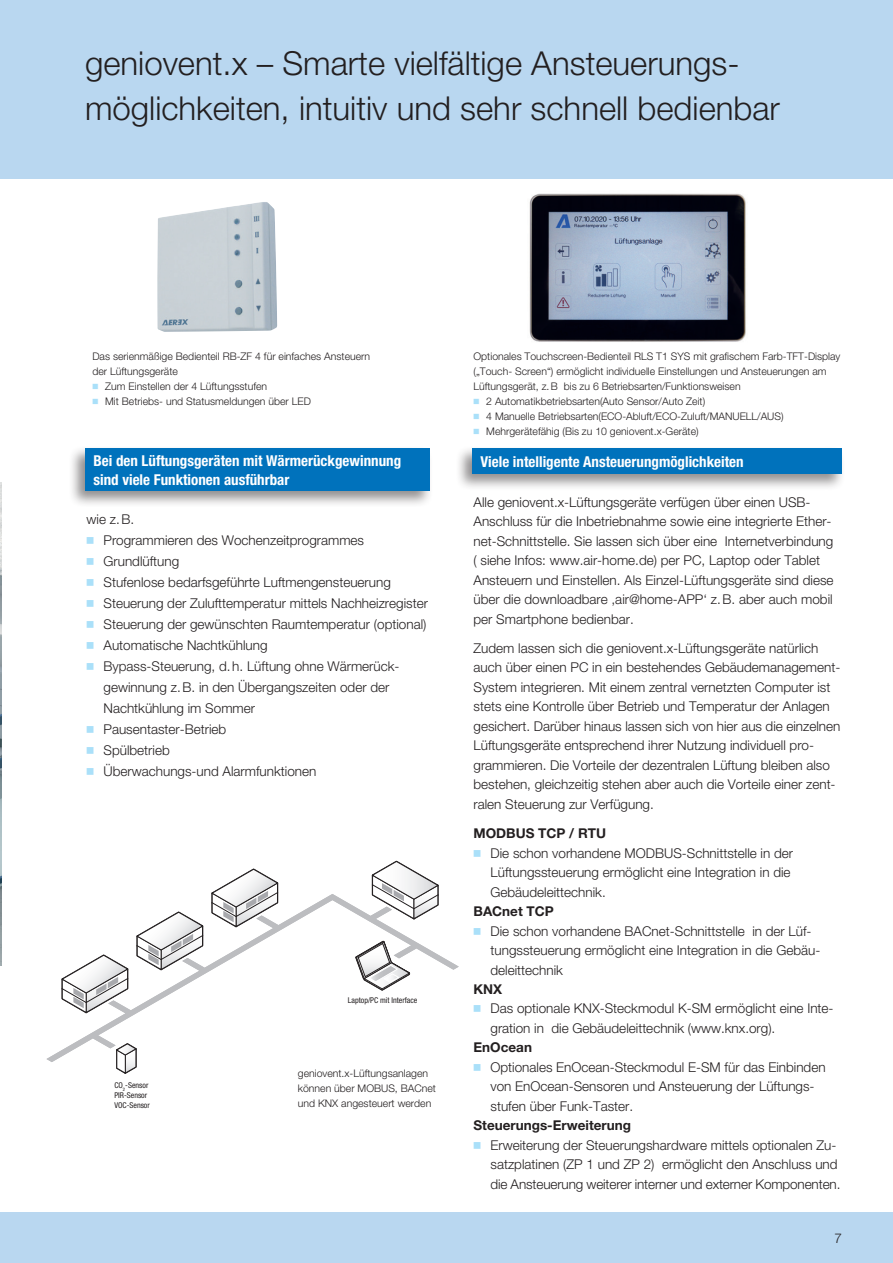
<style>
.page{position:relative;width:893px;height:1263px;background:#fff}
.page>*{position:absolute;margin:0;border:0;box-sizing:border-box;transform-origin:0 0}
.t1{font:300 33px/45px "Helvetica Neue LTW1 G";color:#231f20}
.t2{font:700 condensed 15px "Helvetica Neue LTW1 G";color:#fff}
.t3{font:300 13.5px/19.5px "Helvetica Neue LTW1 G";color:#231f20}
.t4{font:700 13.5px "Helvetica Neue LTW1 G";color:#231f20}
.t5{font:300 10.5px/15px "Helvetica Neue LTW1 G";color:#231f20}
.t6{font:condensed 7.95px/9.6px "Helvetica Neue LTW1 G";color:#231f20}
.s1{font-family:"Universal Std Newswith Comm Pi";font-weight:400;color:#aae0f9}
</style>
<div class="page">
<div style="left:0;top:1212px;width:893px;height:51px;background:#b9d7f0"></div>
<div style="left:0;top:0;width:893px;height:179px;background:#b9d7f0"></div>
<svg style="left:211px;top:868px;width:68px;height:26px"></svg>
<svg style="left:371px;top:861px;width:68px;height:33px"></svg>
<svg style="left:46px;top:894px;width:413px;height:168px"></svg>
<svg style="left:114px;top:1042px;width:24px;height:32px"></svg>
<div style="left:455px;top:445px;width:391px;height:46px;background:#231f20;opacity:.5"></div>
<div style="left:472px;top:449px;width:370px;height:25px;background:#0072bc"></div>
<div style="left:69px;top:445px;width:364px;height:62px;background:#231f20;opacity:.5"></div>
<div style="left:85px;top:449px;width:344px;height:42px;background:#0072bc"></div>
<img style="left:0;top:482px;width:1px;height:483px">
<img style="left:529px;top:193px;width:217px;height:149px">
<img style="left:157px;top:202px;width:120px;height:130px">
<h1 class="t1" style="left:85px;top:40px;width:696px">geniovent.x – Smarte vielfältige Ansteuerungs&shy;möglichkeiten, intuitiv und sehr schnell bedienbar</h1>
<p class="t5" style="left:92px;top:349px;width:279px">Das serienmäßige Bedienteil RB-ZF 4 für einfaches Ansteuern der Lüftungsgeräte<br><span class="s1">◾</span> Zum Einstellen der 4 Lüftungsstufen<br><span class="s1">◾</span> Mit Betriebs- und Statusmeldungen über LED</p>
<p class="t5" style="left:473px;top:349px;width:368px">Optionales Touchscreen-Bedienteil RLS T1 SYS mit grafischem Farb-TFT-Display („Touch- Screen“) ermöglicht individuelle Einstellungen und Ansteuerungen am Lüftungsgerät, z.B bis zu 6 Betriebsarten/Funktionsweisen<br><span class="s1">◾</span> 2 Automatikbetriebsarten(Auto Sensor/Auto Zeit)<br><span class="s1">◾</span> 4 Manuelle Betriebsarten(ECO-Abluft/ECO-Zuluft/MANUELL/AUS)<br><span class="s1">◾</span> Mehrgerätefähig (Bis zu 10 geniovent.x-Geräte)</p>
<p class="t2" style="left:94px;top:451px;width:309px">Bei den Lüftungsgeräten mit Wärmerückgewinnung</p>
<p class="t2" style="left:480px;top:452px;width:265px">Viele intelligente Ansteuerungmöglichkeiten</p>
<p class="t2" style="left:94px;top:471px;width:197px">sind viele Funktionen ausführbar</p>
<p class="t3" style="left:87px;top:509px;width:49px">wie z.B.</p>
<p class="t3" style="left:87px;top:530px;width:279px"><span class="s1">◾</span> Programmieren des Wochenzeitprogrammes</p>
<p class="t3" style="left:87px;top:551px;width:94px"><span class="s1">◾</span> Grundlüftung</p>
<p class="t3" style="left:87px;top:572px;width:306px"><span class="s1">◾</span> Stufenlose bedarfsgeführte Luftmengensteuerung</p>
<p class="t3" style="left:87px;top:593px;width:343px"><span class="s1">◾</span> Steuerung der Zulufttemperatur mittels Nachheizregister</p>
<p class="t3" style="left:87px;top:614px;width:341px"><span class="s1">◾</span> Steuerung der gewünschten Raumtemperatur (optional)</p>
<p class="t3" style="left:87px;top:635px;width:183px"><span class="s1">◾</span> Automatische Nachtkühlung</p>
<p class="t3" style="left:87px;top:656px;width:313px"><span class="s1">◾</span> Bypass-Steuerung, d.h. Lüftung ohne Wärmerück-</p>
<p class="t3" style="left:104px;top:677px;width:287px">gewinnung z.B. in den Übergangszeiten oder der</p>
<p class="t3" style="left:104px;top:698px;width:153px">Nachtkühlung im Sommer</p>
<p class="t3" style="left:87px;top:719px;width:141px"><span class="s1">◾</span> Pausentaster-Betrieb</p>
<p class="t3" style="left:87px;top:740px;width:85px"><span class="s1">◾</span> Spülbetrieb</p>
<p class="t3" style="left:87px;top:761px;width:231px"><span class="s1">◾</span> Überwachungs-und Alarmfunktionen</p>
<p class="t3" style="left:473px;top:492px;width:362px">Alle geniovent.x-Lüftungsgeräte verfügen über einen USB-Anschluss für die Inbetriebnahme sowie eine integrierte Ether&shy;net-Schnittstelle. Sie lassen sich über eine Internetverbindung ( siehe Infos: www.air-home.de) per PC, Laptop oder Tablet Ansteuern und Einstellen. Als Einzel-Lüftungsgeräte sind diese über die downloadbare ‚air@home-APP‘ z.B. aber auch mobil per Smartphone bedienbar.</p>
<p class="t3" style="left:473px;top:638px;width:368px">Zudem lassen sich die geniovent.x-Lüftungsgeräte natürlich auch über einen PC in ein bestehendes Gebäudemanagement-System integrieren. Mit einem zentral vernetzten Computer ist stets eine Kontrolle über Betrieb und Temperatur der Anlagen gesichert. Darüber hinaus lassen sich von hier aus die einzelnen Lüftungsgeräte entsprechend ihrer Nutzung individuell pro&shy;grammieren. Die Vorteile der dezentralen Lüftung bleiben also bestehen, gleichzeitig stehen aber auch die Vorteile einer zent&shy;ralen Steuerung zur Verfügung.</p>
<p class="t4" style="left:473px;top:825px;width:134px">MODBUS TCP / RTU</p>
<p class="t3" style="left:473px;top:843px;width:321px"><span class="s1">◾</span> Die schon vorhandene MODBUS-Schnittstelle in der</p>
<p class="t3" style="left:490px;top:862px;width:302px">Lüftungssteuerung ermöglicht eine Integration in die</p>
<p class="t3" style="left:490px;top:882px;width:117px">Gebäudeleittechnik.</p>
<p class="t4" style="left:473px;top:903px;width:82px">BACnet TCP</p>
<p class="t3" style="left:473px;top:921px;width:340px"><span class="s1">◾</span> Die schon vorhandene BACnet-Schnittstelle in der Lüf-</p>
<p class="t3" style="left:490px;top:940px;width:331px">tungssteuerung ermöglicht eine Integration in die Gebäu-</p>
<p class="t3" style="left:490px;top:960px;width:74px">deleittechnik</p>
<p class="t4" style="left:473px;top:981px;width:30px">KNX</p>
<p class="t3" style="left:473px;top:999px;width:362px"><span class="s1">◾</span> Das optionale KNX-Steckmodul K-SM ermöglicht eine Inte-</p>
<p class="t3" style="left:490px;top:1018px;width:286px">gration in die Gebäudeleittechnik (www.knx.org).</p>
<p class="t4" style="left:473px;top:1039px;width:60px">EnOcean</p>
<p class="t3" style="left:473px;top:1057px;width:354px"><span class="s1">◾</span> Optionales EnOcean-Steckmodul E-SM für das Einbinden</p>
<p class="t3" style="left:490px;top:1077px;width:324px">von EnOcean-Sensoren und Ansteuerung der Lüftungs-</p>
<p class="t3" style="left:490px;top:1096px;width:144px">stufen über Funk-Taster.</p>
<p class="t4" style="left:473px;top:1117px;width:159px">Steuerungs-Erweiterung</p>
<p class="t3" style="left:473px;top:1135px;width:364px"><span class="s1">◾</span> Erweiterung der Steuerungshardware mittels optionalen Zu-</p>
<p class="t3" style="left:490px;top:1155px;width:349px">satzplatinen (ZP 1 und ZP 2) ermöglicht den Anschluss und</p>
<p class="t3" style="left:490px;top:1174px;width:351px">die Ansteuerung weiterer interner und externer Komponenten.</p>
<p class="t6" style="left:348px;top:996px;width:71px">Laptop/PC mit Interface</p>
<p class="t5" style="left:298px;top:1066px;width:140px">geniovent.x-Lüftungsanlagen können über MOBUS, BACnet und KNX angesteuert werden</p>
<p class="t6" style="left:114px;top:1081px;width:37px">CO<sub>2</sub>-Sensor<br>PIR-Sensor<br>VOC-Sensor</p>
<p class="t3" style="left:834px;top:1228px;width:9px">7</p>
</div>
